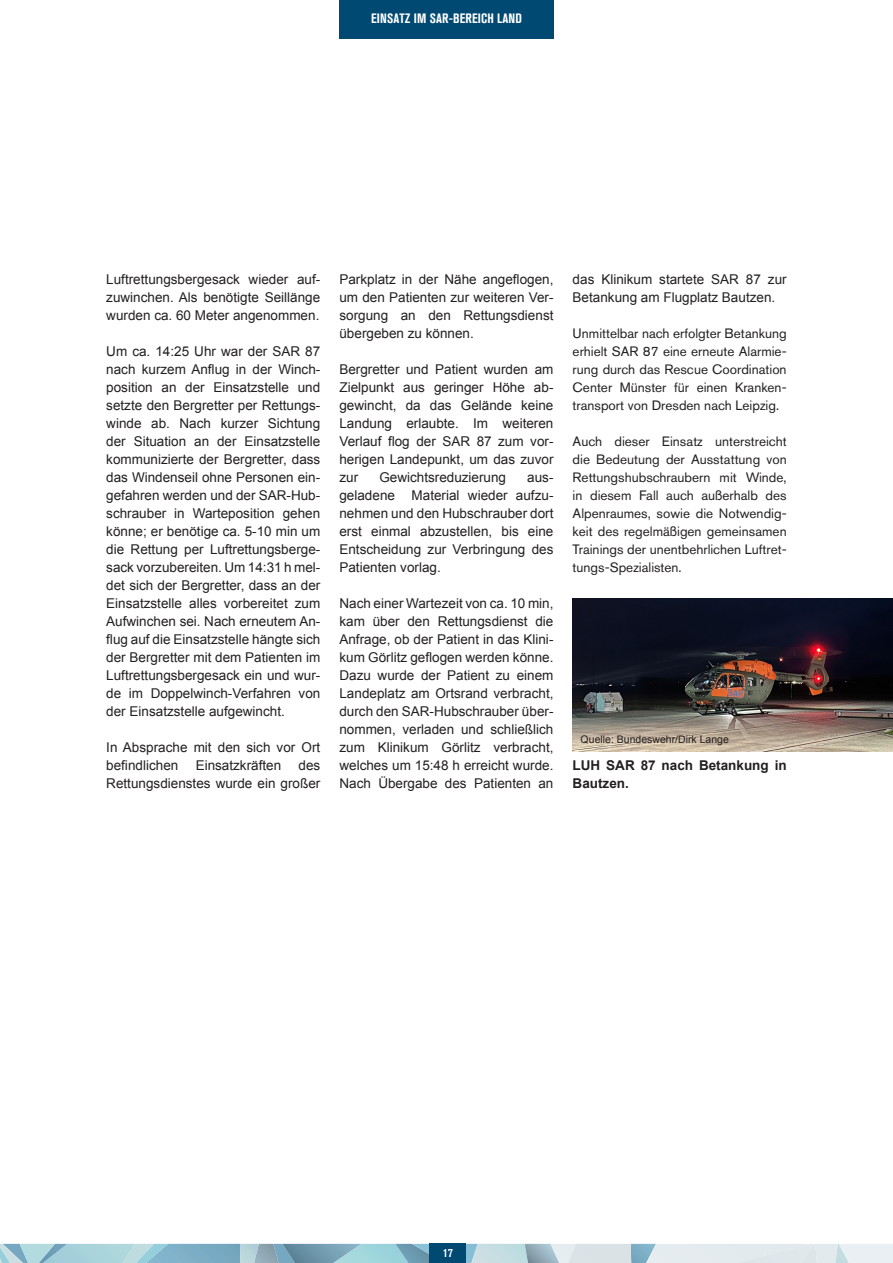
<style>
.page{position:relative;width:893px;height:1263px;background:#fff}
.page>*{position:absolute;margin:0;border:0;box-sizing:border-box;transform-origin:0 0}
.Copy{font:13.5px/18px "Arial";color:#231f20;text-align:justify}
.Copy-2{font:13.5px/18px "Akzidenz Grotesk BQ";color:#231f20;text-align:justify}
.Copy-3{font:700 13.5px/18px "Arial";color:#231f20}
.Kopfelement{font:700 condensed 13.5px "Akzidenz Grotesk BQ";letter-spacing:.01em;color:#fff}
.t1{font:700 condensed 12px "Akzidenz Grotesk BQ";color:#fff}
.Bildunterschrift_linksbündig{font:10.5px "Arial";color:#231f20}
</style>
<div class="page">
<img style="left:573px;top:599px;width:320px;height:153px">
<svg style="left:0;top:1244px;width:893px;height:19px;background:#b1ced8"></svg>
<div style="left:339px;top:0;width:214px;height:38px;background:#004973"></div>
<div style="left:430px;top:1244px;width:36px;height:19px;background:#004973"></div>
<p class="Kopfelement" style="left:371px;top:11px;width:152px">EINSATZ IM SAR-BEREICH LAND</p>
<p class="Copy" style="left:106px;top:270px;width:216px">Luftrettungsbergesack wieder auf&shy;zuwinchen. Als benötigte Seillänge wurden ca. 60 Meter angenommen.</p>
<p class="Copy" style="left:106px;top:342px;width:216px">Um ca. 14:25 Uhr war der SAR 87 nach kurzem Anflug in der Winch&shy;position an der Einsatzstelle und setzte den Bergretter per Rettungs&shy;winde ab. Nach kurzer Sichtung der Situation an der Einsatzstelle kommunizierte der Bergretter, dass das Windenseil ohne Personen ein&shy;gefahren werden und der SAR-Hub&shy;schrauber in Warteposition gehen könne; er benötige ca. 5-10 min um die Rettung per Luftrettungsberge&shy;sack vorzubereiten. Um 14:31 h mel&shy;det sich der Bergretter, dass an der Einsatzstelle alles vorbereitet zum Aufwinchen sei. Nach erneutem An&shy;flug auf die Einsatzstelle hängte sich der Bergretter mit dem Patienten im Luftrettungsbergesack ein und wur&shy;de im Doppelwinch-Verfahren von der Einsatzstelle aufgewincht.</p>
<p class="Copy" style="left:106px;top:738px;width:215px">In Absprache mit den sich vor Ort befindlichen</p>
<p class="Copy" style="left:196px;top:756px;width:87px">Einsatzkräften</p>
<p class="Copy" style="left:106px;top:756px;width:216px;text-align:right">des<br>Rettungsdienstes wurde ein großer</p>
<p class="Copy" style="left:339px;top:270px;width:216px">Parkplatz in der Nähe angeflogen, um den Patienten zur weiteren Ver&shy;sorgung an den Rettungsdienst übergeben zu können.</p>
<p class="Copy" style="left:339px;top:360px;width:216px">Bergretter und Patient wurden am Zielpunkt aus geringer Höhe ab&shy;gewincht, da das Gelände keine Landung erlaubte. Im weiteren Verlauf flog der SAR 87 zum vor&shy;herigen Landepunkt, um das zuvor zur</p>
<p class="Copy" style="left:379px;top:468px;width:128px">Gewichtsreduzierung</p>
<p class="Copy" style="left:339px;top:468px;width:216px;text-indent:188px">aus&shy;geladene Material wieder aufzu&shy;nehmen und den Hubschrauber dort erst einmal abzustellen, bis eine Entscheidung zur Verbringung des Patienten vorlag.</p>
<p class="Copy" style="left:339px;top:594px;width:216px">Nach einer Wartezeit von ca. 10 min, kam über den Rettungsdienst die Anfrage, ob der Patient in das Klini&shy;kum Görlitz geflogen werden könne.<br>Dazu wurde der Patient zu einem Landeplatz am Ortsrand verbracht, durch den SAR-Hubschrauber über&shy;nommen, verladen und schließlich zum Klinikum Görlitz verbracht, welches um 15:48 h erreicht wurde.<br>Nach Übergabe des Patienten an</p>
<p class="Copy" style="left:573px;top:270px;width:216px">das Klinikum startete SAR 87 zur<br>Betankung am Flugplatz Bautzen.</p>
<p class="Copy-2" style="left:573px;top:324px;width:216px">Unmittelbar nach erfolgter Betankung erhielt SAR 87 eine erneute Alarmie&shy;rung durch das Rescue Coordination Center Münster für einen Kranken&shy;transport von Dresden nach Leipzig.</p>
<p class="Copy-2" style="left:573px;top:432px;width:216px">Auch dieser Einsatz unterstreicht die Bedeutung der Ausstattung von Rettungshubschraubern mit Winde, in diesem Fall auch außerhalb des Alpenraumes, sowie die Notwendig&shy;keit des regelmäßigen gemeinsamen Trainings der unentbehrlichen Luftret&shy;tungs-Spezialisten.</p>
<p class="Bildunterschrift_linksbündig" style="left:581px;top:732px;width:150px">Quelle: Bundeswehr/Dirk Lange</p>
<p class="Copy-3" style="left:573px;top:757px;width:216px">LUH SAR 87 nach Betankung in<br>Bautzen.</p>
<p class="t1" style="left:443px;top:1246px;width:11px">17</p>
</div>
